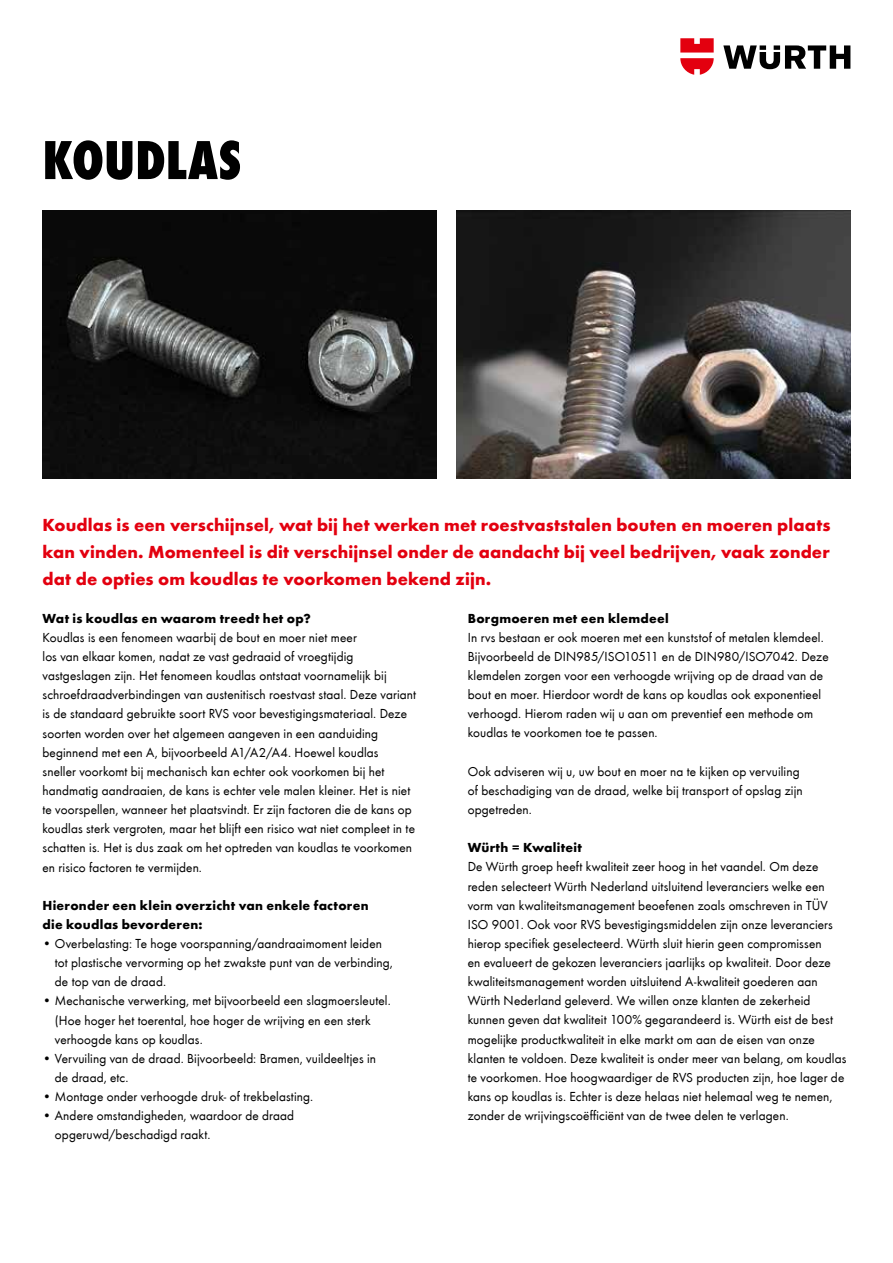
<style>
.page{position:relative;width:893px;height:1263px;background:#fff}
.page>*{position:absolute;margin:0;border:0;box-sizing:border-box;transform-origin:0 0}
.t1{font:57px "Wuerth Extra Bold Cond Caps";color:#000}
.t2{font:700 18px/27px "Wuerth";letter-spacing:.005em;color:#e3000f;text-align:justify}
.t3{font:13.5px/19.2px "Wuerth";letter-spacing:.01em;color:#000}
.t4{font:700 13.5px/19.2px "Wuerth";letter-spacing:.02em;color:#000}
</style>
<div class="page">
<svg style="left:723px;top:45px;width:127px;height:24px"></svg>
<svg style="left:680px;top:38px;width:34px;height:37px"></svg>
<img style="left:43px;top:210px;width:393px;height:268px">
<img style="left:457px;top:210px;width:393px;height:268px">
<h1 class="t1" style="left:43px;top:120px;width:200px">KOUDLAS</h1>
<h2 class="t2" style="left:43px;top:510px;width:789px">Koudlas is een verschijnsel, wat bij het werken met roestvaststalen bouten en moeren plaats kan vinden. Momenteel is dit verschijnsel onder de aandacht bij veel bedrijven, vaak zonder dat de opties om koudlas te voorkomen bekend zijn.</h2>
<p class="t4" style="left:43px;top:608px;width:270px">Wat is koudlas en waarom treedt het op?</p>
<p class="t3" style="left:43px;top:627px;width:375px">Koudlas is een fenomeen waarbij de bout en moer niet meer<br>los van elkaar komen, nadat ze vast gedraaid of vroegtijdig vastgeslagen zijn. Het fenomeen koudlas ontstaat voornamelijk bij schroefdraadverbindingen van austenitisch roestvast staal. Deze variant is de standaard gebruikte soort RVS voor bevestigingsmateriaal. Deze soorten worden over het algemeen aangeven in een aanduiding beginnend met een A, bijvoorbeeld A1/A2/A4. Hoewel koudlas<br>sneller voorkomt bij mechanisch kan echter ook voorkomen bij het handmatig aandraaien, de kans is echter vele malen kleiner. Het is niet te voorspellen, wanneer het plaatsvindt. Er zijn factoren die de kans op koudlas sterk vergroten, maar het blijft een risico wat niet compleet in te schatten is. Het is dus zaak om het optreden van koudlas te voorkomen en risico factoren te vermijden.</p>
<p class="t4" style="left:43px;top:895px;width:328px">Hieronder een klein overzicht van enkele factoren die koudlas bevorderen:</p>
<p class="t3" style="left:55px;top:933px;width:340px;text-indent:-12px">• Overbelasting: Te hoge voorspanning/aandraaimoment leiden tot plastische vervorming op het zwakste punt van de verbinding, de top van de draad.</p>
<p class="t3" style="left:55px;top:991px;width:337px;text-indent:-12px">• Mechanische verwerking, met bijvoorbeeld een slagmoersleutel. (Hoe hoger het toerental, hoe hoger de wrijving en een sterk verhoogde kans op koudlas.</p>
<p class="t3" style="left:55px;top:1048px;width:323px;text-indent:-12px">• Vervuiling van de draad. Bijvoorbeeld: Bramen, vuildeeltjes in de draad, etc.</p>
<p class="t3" style="left:43px;top:1086px;width:272px">• Montage onder verhoogde druk- of trekbelasting.</p>
<p class="t3" style="left:55px;top:1105px;width:241px;text-indent:-12px">• Andere omstandigheden, waardoor de draad opgeruwd/beschadigd raakt.</p>
<p class="t4" style="left:468px;top:607px;width:202px">Borgmoeren met een klemdeel</p>
<p class="t3" style="left:468px;top:627px;width:362px">In rvs bestaan er ook moeren met een kunststof of metalen klemdeel.<br>Bijvoorbeeld de DIN985/ISO10511 en de DIN980/ISO7042. Deze klemdelen zorgen voor een verhoogde wrijving op de draad van de bout en moer. Hierdoor wordt de kans op koudlas ook exponentieel verhoogd. Hierom raden wij u aan om preventief een methode om koudlas te voorkomen toe te passen.</p>
<p class="t3" style="left:468px;top:761px;width:336px">Ook adviseren wij u, uw bout en moer na te kijken op vervuiling of beschadiging van de draad, welke bij transport of opslag zijn opgetreden.</p>
<p class="t4" style="left:468px;top:837px;width:116px">Würth = Kwaliteit</p>
<p class="t3" style="left:468px;top:857px;width:380px">De Würth groep heeft kwaliteit zeer hoog in het vaandel. Om deze reden selecteert Würth Nederland uitsluitend leveranciers welke een vorm van kwaliteitsmanagement beoefenen zoals omschreven in TÜV ISO 9001. Ook voor RVS bevestigingsmiddelen zijn onze leveranciers hierop specifiek geselecteerd. Würth sluit hierin geen compromissen<br>en evalueert de gekozen leveranciers jaarlijks op kwaliteit. Door deze kwaliteitsmanagement worden uitsluitend A-kwaliteit goederen aan Würth Nederland geleverd. We willen onze klanten de zekerheid kunnen geven dat kwaliteit 100% gegarandeerd is. Würth eist de best mogelijke productkwaliteit in elke markt om aan de eisen van onze klanten te voldoen. Deze kwaliteit is onder meer van belang, om koudlas te voorkomen. Hoe hoogwaardiger de RVS producten zijn, hoe lager de kans op koudlas is. Echter is deze helaas niet helemaal weg te nemen, zonder de wrijvingscoëfficiënt van de twee delen te verlagen.</p>
</div>
